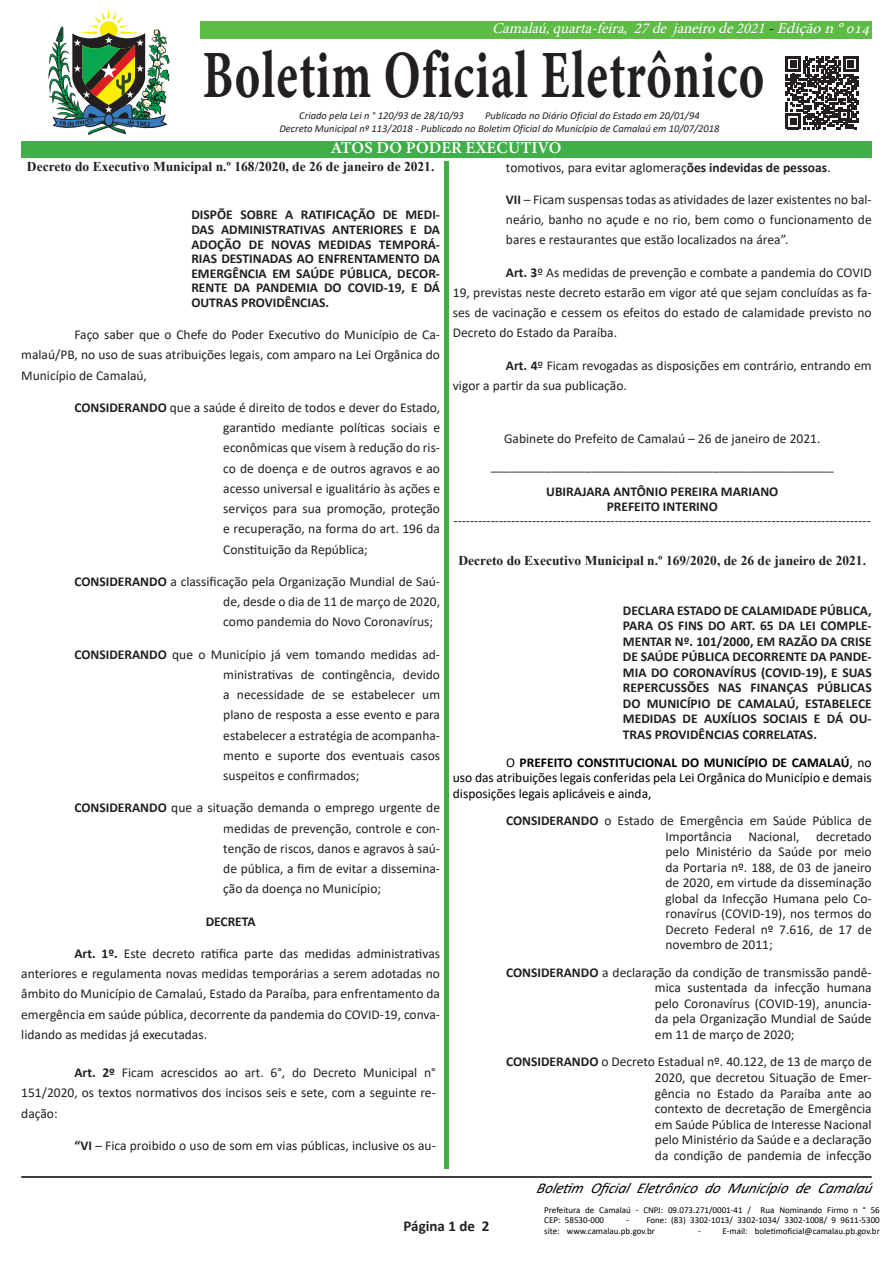
<style>
.page{position:relative;width:893px;height:1263px;background:#fff}
.page>*{position:absolute;margin:0;border:0;box-sizing:border-box;transform-origin:0 0}
.t1{font:67.65px "Minion Variable Concept";letter-spacing:.045em;color:#231f20;scale:.71 1}
.t2{font:16.5px "Minion Variable Concept";letter-spacing:.02em;color:#fff}
.t3{font:italic 15px "Minion Pro";color:#fff}
.t4{font:italic 15px "Calibri";color:#000}
.t5{font:700 15px "Calibri";color:#231f20}
.t6{font:13.5px/20.2px "Calibri";color:#231f20;text-align:justify}
.t7{font:700 13.5px/15.5px "Calibri";color:#231f20;text-align:justify}
.t8{font:13.5px/15.6px "Calibri";color:#000;text-align:justify}
.No_Spacing{font:700 13.5px "Times New Roman";color:#231f20}
.t9{font:italic 10.5px "Calibri";color:#231f20}
.t10{font:9px/10.5px "Calibri";color:#000}
.s1{color:#000}
.s2{font-weight:700}
</style>
<div class="page">
<div style="left:21px;top:21px;width:851px;height:17px;background:#5dbb46"></div>
<hr style="left:21px;top:1176px;width:851px;height:2px;background:#000">
<div style="left:444px;top:48px;width:5px;height:1121px;background:#40ae49"></div>
<div style="left:19px;top:9px;width:181px;height:132px;background:#fff"></div>
<div style="left:425px;top:40px;width:38px;height:121px;background:#fff"></div>
<svg style="left:48px;top:10px;width:122px;height:125px"></svg>
<svg style="left:104px;top:113px;width:10px;height:14px"></svg>
<div style="left:105px;top:114px;width:8px;height:11px;background:#377dc1;border-radius:50%"></div>
<div style="left:21px;top:141px;width:851px;height:16px;background:#40ae49"></div>
<svg style="left:786px;top:56px;width:72px;height:73px"></svg>
<p class="t3" style="left:492px;top:18px;width:384px">Camalaú,quarta-feira, 27de j aneirode2021<span class="s1">-</span>Ediçãon°014</p>
<p class="t1" style="left:202px;top:28px;width:792px">Boletim Oficial Eletrônico</p>
<p class="t9" style="left:299px;top:108px;width:166px">Criado pela Lei n ° 120/93 de 28/10/93</p>
<p class="t9" style="left:485px;top:108px;width:216px">Publicado no Diário Oficial do Estado em 20/01/94</p>
<p class="t9" style="left:279px;top:121px;width:442px">Decreto Municipal nº 113/2018 - Publicado no Boletim Oficial do Município de Camalaú em 10/07/2018</p>
<p class="t2" style="left:332px;top:136px;width:231px">ATOS DO PODER EXECUTIVO</p>
<p class="No_Spacing" style="left:27px;top:156px;width:409px">Decreto do Executivo Municipal n.º 168/2020, de 26 de janeiro de 2021.</p>
<p class="t7" style="left:191px;top:207px;width:250px;line-height:14.5px">DISPÕE SOBRE A RATIFICAÇÃO DE MEDI-DAS ADMINISTRATIVAS ANTERIORES E DA ADOÇÃO DE NOVAS MEDIDAS TEMPORÁ-RIAS DESTINADAS AO ENFRENTAMENTO DA EMERGÊNCIA EM SAÚDE PÚBLICA, DECOR-RENTE DA PANDEMIA DO COVID-19, E DÁ OUTRAS PROVIDÊNCIAS.</p>
<p class="t6" style="left:21px;top:324px;width:420px;text-indent:53px">Faço saber que o Chefe do Poder Executivo do Município de Ca&shy;malaú/PB, no uso de suas atribuições legais, com amparo na Lei Orgânica do Município de Camalaú,</p>
<p class="t6" style="left:223px;top:397px;width:218px;text-indent:-149px"><span class="s2">CONSIDERANDO</span> que a saúde é direito de todos e dever do Estado, garantido mediante políticas sociais e econômicas que visem à redução do ris&shy;co de doença e de outros agravos e ao acesso universal e igualitário às ações e serviços para sua promoção, proteção e recuperação, na forma do art. 196 da Constituição da República;</p>
<p class="t6" style="left:223px;top:571px;width:218px;text-indent:-149px"><span class="s2">CONSIDERANDO</span> a classificação pela Organização Mundial de Saú&shy;de, desde o dia de 11 de março de 2020, como pandemia do Novo Coronavírus;</p>
<p class="t6" style="left:223px;top:644px;width:218px;text-indent:-149px"><span class="s2">CONSIDERANDO</span> que o Município já vem tomando medidas ad&shy;ministrativas de contingência, devido a necessidade de se estabelecer um plano de resposta a esse evento e para estabelecer a estratégia de acompanha&shy;mento e suporte dos eventuais casos suspeitos e confirmados;</p>
<p class="t6" style="left:223px;top:797px;width:218px;text-indent:-149px"><span class="s2">CONSIDERANDO</span> que a situação demanda o emprego urgente de medidas de prevenção, controle e con&shy;tenção de riscos, danos e agravos à saú&shy;de pública, a fim de evitar a dissemina&shy;ção da doença no Município;</p>
<p class="t7" style="left:206px;top:913px;width:52px">DECRETA</p>
<p class="t6" style="left:21px;top:943px;width:420px;text-indent:53px"><span class="s2">Art. 1º.</span> Este decreto ratifica parte das medidas administrativas anteriores e regulamenta novas medidas temporárias a serem adotadas no âmbito do Município de Camalaú, Estado da Paraíba, para enfrentamento da emergência em saúde pública, decorrente da pandemia do COVID-19, conva&shy;lidando as medidas já executadas.</p>
<p class="t6" style="left:21px;top:1062px;width:416px;text-indent:53px"><span class="s2">Art. 2º</span> Ficam acrescidos ao art. 6°, do Decreto Municipal n° 151/2020, os textos normativos dos incisos seis e sete, com a seguinte re&shy;dação:</p>
<p class="t6" style="left:74px;top:1135px;width:363px"><span class="s2">“VI</span> – Fica proibido o uso de som em vias públicas, inclusive os au-</p>
<p class="t6" style="left:506px;top:157px;width:326px">tomotivos, para evitar aglomeraç<span class="s2">ões indevidas de pessoas</span>.</p>
<p class="t6" style="left:506px;top:189px;width:367px"><span class="s2">VII</span> – Ficam suspensas todas as atividades de lazer existentes no bal&shy;neário, banho no açude e no rio, bem como o funcionamento de bares e restaurantes que estão localizados na área”.</p>
<p class="t6" style="left:453px;top:262px;width:420px;text-indent:53px"><span class="s2">Art. 3</span>º As medidas de prevenção e combate a pandemia do COVID 19, previstas neste decreto estarão em vigor até que sejam concluídas as fa&shy;ses de vacinação e cessem os efeitos do estado de calamidade previsto no Decreto do Estado da Paraíba.</p>
<p class="t6" style="left:453px;top:355px;width:420px;text-indent:53px"><span class="s2">Art. 4</span>º Ficam revogadas as disposições em contrário, entrando em vigor a partir da sua publicação.</p>
<p class="t6" style="left:504px;top:428px;width:318px">Gabinete do Prefeito de Camalaú – 26 de janeiro de 2021.</p>
<p class="t6" style="left:491px;top:455px;width:344px">___________________________________________________</p>
<p class="t6" style="left:454px;top:484px;width:419px;line-height:14.5px;text-align:center"><span class="s2">UBIRAJARA ANTÔNIO PEREIRA MARIANO<br>PREFEITO INTERINO </span>-----------------------------------------------------------------------------------------------------</p>
<p class="No_Spacing" style="left:459px;top:551px;width:409px">Decreto do Executivo Municipal n.º 169/2020, de 26 de janeiro de 2021.</p>
<p class="t7" style="left:623px;top:602px;width:250px">DECLARA ESTADO DE CALAMIDADE PÚBLICA, PARA OS FINS DO ART. 65 DA LEI COMPLE-MENTAR Nº. 101/2000, EM RAZÃO DA CRISE DE SAÚDE PÚBLICA DECORRENTE DA PANDE-MIA DO CORONAVÍRUS (COVID-19), E SUAS REPERCUSSÕES NAS FINANÇAS PÚBLICAS DO MUNICÍPIO DE CAMALAÚ, ESTABELECE MEDIDAS DE AUXÍLIOS SOCIAIS E DÁ OU-TRAS PROVIDÊNCIAS CORRELATAS.</p>
<p class="t8" style="left:453px;top:754px;width:420px;text-indent:53px">O <span class="s2">PREFEITO CONSTITUCIONAL DO MUNICÍPIO DE CAMALAÚ</span>, no uso das atribuições legais conferidas pela Lei Orgânica do Município e demais disposições legais aplicáveis e ainda,</p>
<p class="t6" style="left:665px;top:812px;width:208px;line-height:15.6px;text-indent:-159px"><span class="s2">CONSIDERANDO</span> o Estado de Emergência em Saúde Pública de Importância Nacional, decretado pelo Ministério da Saúde por meio da Portaria nº. 188, de 03 de janeiro de 2020, em virtude da disseminação global da Infecção Humana pelo Co&shy;ronavírus (COVID-19), nos termos do Decreto Federal nº 7.616, de 17 de novembro de 2011;</p>
<p class="t6" style="left:655px;top:964px;width:218px;line-height:15.6px;text-indent:-149px"><span class="s2">CONSIDERANDO</span> a declaração da condição de transmissão pandê&shy;mica sustentada da infecção humana pelo Coronavírus (COVID-19), anuncia&shy;da pela Organização Mundial de Saúde em 11 de março de 2020;</p>
<p class="t6" style="left:655px;top:1054px;width:218px;line-height:15.6px;text-indent:-149px"><span class="s2">CONSIDERANDO</span> o Decreto Estadual nº. 40.122, de 13 de março de 2020, que decretou Situação de Emer&shy;gência no Estado da Paraíba ante ao contexto de decretação de Emergência em Saúde Pública de Interesse Nacional pelo Ministério da Saúde e a declaração da condição de pandemia de infecção</p>
<p class="t5" style="left:404px;top:1215px;width:87px">Página 1 de 2</p>
<p class="t4" style="left:536px;top:1178px;width:342px">Boletim Oficial Eletrônico do Município de Camalaú</p>
<p class="t10" style="left:544px;top:1204px;width:337px">Prefeitura de Camalaú - CNPJ: 09.073.271/0001-41 / Rua Nominando Firmo n ° 56<br>CEP: 58530-000</p>
<p class="t10" style="left:544px;top:1214px;width:337px;text-indent:82px">- Fone: (83) 3302-1013/ 3302-1034/ 3302-1008/ 9 9611-5300 site: www.camalau.pb.gov.br</p>
<p class="t10" style="left:698px;top:1225px;width:183px">- E-mail: boletimoficial@camalau.pb.gov.br</p>
</div>
